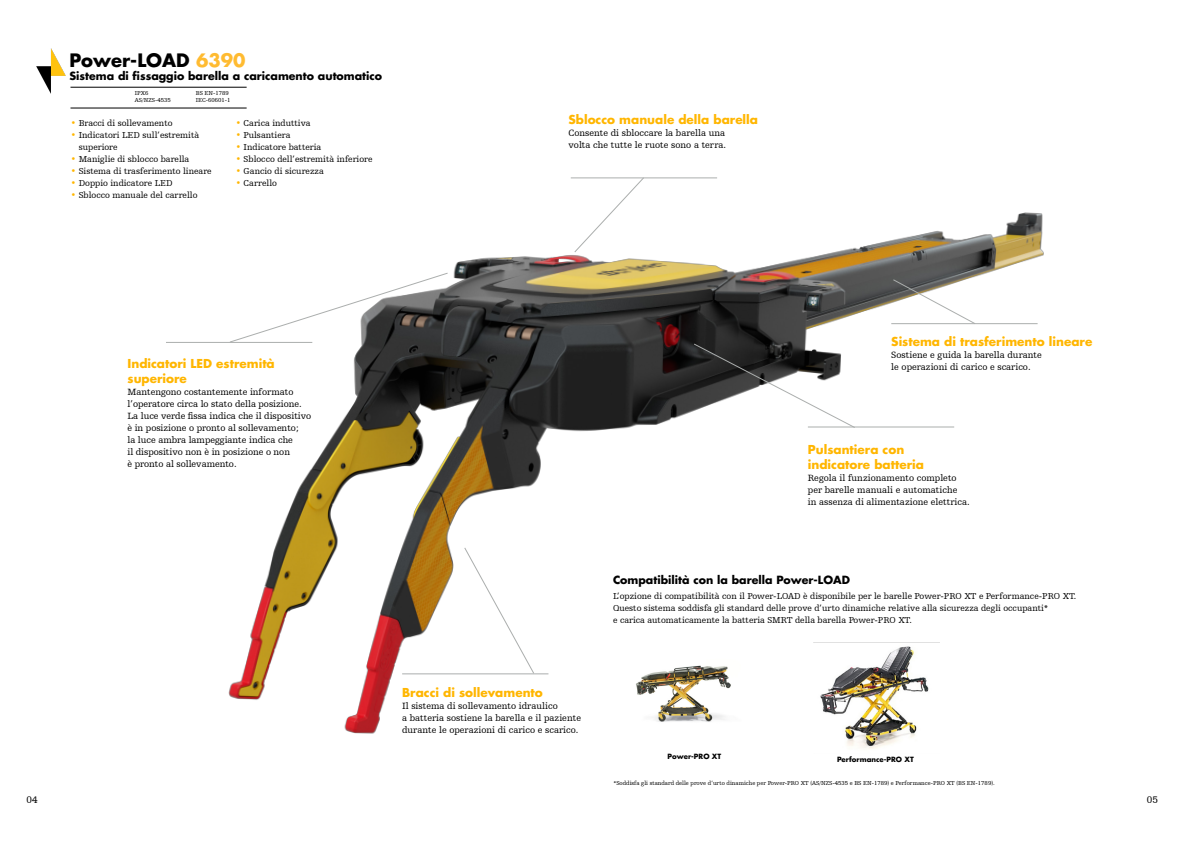
<style>
.page{position:relative;width:1191px;height:842px;background:#fff}
.page>*{position:absolute;margin:0;border:0;box-sizing:border-box;transform-origin:0 0}
.t1{font:700 18px "Futura For Stryker";color:#000}
.t2{font:700 12px/15px "Futura For Stryker";color:#ffb600}
.t3{font:700 11px "Futura For Stryker";color:#000}
.t4{font:10px "Humanist Slabserif 712 BT";color:#000}
.t5{font:9.5px/12px "Humanist Slabserif 712 BT";color:#000}
.t6{font:9px/12px "Humanist Slabserif 712 BT";color:#000}
.t7{font:700 7px "Futura For Stryker";color:#000}
.t8{font:6px/6.8px "Humanist Slabserif 712 BT";color:#000}
.s1{color:#ffbb31}
.s2{color:#ffb600}
</style>
<div class="page">
<img style="left:228px;top:212px;width:816px;height:522px">
<img style="left:613px;top:631px;width:170px;height:103px">
<hr style="left:70px;top:87px;width:177px;height:1px;background:#000">
<hr style="left:70px;top:108px;width:177px;height:1px;background:#000">
<img style="left:37px;top:49px;width:29px;height:44px">
<img style="left:813px;top:642px;width:126px;height:107px">
<hr style="left:402px;top:673px;width:146px;height:1px;background:#abaead">
<hr style="left:891px;top:323px;width:146px;height:1px;background:#abaead">
<hr style="left:571px;top:178px;width:146px;height:1px;background:#abaead">
<hr style="left:166px;top:342px;width:146px;height:1px;background:#abaead">
<hr style="left:808px;top:427px;width:146px;height:1px;background:#abaead">
<svg style="left:229px;top:272px;width:219px;height:71px"></svg>
<svg style="left:573px;top:177px;width:71px;height:76px"></svg>
<svg style="left:892px;top:279px;width:84px;height:46px"></svg>
<svg style="left:693px;top:343px;width:162px;height:85px"></svg>
<svg style="left:464px;top:547px;width:71px;height:127px"></svg>
<h1 class="t1" style="left:69px;top:48px;width:177px">Power-LOAD <span class="s1">6390</span></h1>
<p class="t3" style="left:69px;top:69px;width:314px">Sistema di fissaggio barella a caricamento automatico</p>
<p class="t8" style="left:135px;top:89px;width:37px">IPX6<br>AS/NZS-4535</p>
<p class="t8" style="left:196px;top:89px;width:36px">BS EN-1789<br>IEC-60601-1</p>
<p class="t6" style="left:71px;top:117px;width:103px"><span class="s2">•</span> Bracci di sollevamento</p>
<p class="t6" style="left:79px;top:129px;width:122px;text-indent:-8px"><span class="s2">•</span> Indicatori LED sull’estremità superiore</p>
<p class="t6" style="left:71px;top:153px;width:120px"><span class="s2">•</span> Maniglie di sblocco barella</p>
<p class="t6" style="left:71px;top:165px;width:142px"><span class="s2">•</span> Sistema di trasferimento lineare</p>
<p class="t6" style="left:71px;top:177px;width:103px"><span class="s2">•</span> Doppio indicatore LED</p>
<p class="t6" style="left:71px;top:189px;width:128px"><span class="s2">•</span> Sblocco manuale del carrello</p>
<p class="t6" style="left:236px;top:117px;width:76px"><span class="s2">•</span> Carica induttiva</p>
<p class="t6" style="left:236px;top:129px;width:56px"><span class="s2">•</span> Pulsantiera</p>
<p class="t6" style="left:236px;top:141px;width:87px"><span class="s2">•</span> Indicatore batteria</p>
<p class="t6" style="left:236px;top:153px;width:138px"><span class="s2">•</span> Sblocco dell’estremità inferiore</p>
<p class="t6" style="left:236px;top:165px;width:89px"><span class="s2">•</span> Gancio di sicurezza</p>
<p class="t6" style="left:236px;top:177px;width:43px"><span class="s2">•</span> Carrello</p>
<p class="t2" style="left:568px;top:112px;width:191px">Sblocco manuale della barella</p>
<p class="t5" style="left:568px;top:127px;width:159px">Consente di sbloccare la barella una volta che tutte le ruote sono a terra.</p>
<p class="t2" style="left:127px;top:356px;width:149px">Indicatori LED estremità superiore</p>
<p class="t5" style="left:127px;top:385px;width:185px">Mantengono costantemente informato l’operatore circa lo stato della posizione.<br>La luce verde fissa indica che il dispositivo è in posizione o pronto al sollevamento;<br>la luce ambra lampeggiante indica che<br>il dispositivo non è in posizione o non<br>è pronto al sollevamento.</p>
<p class="t2" style="left:402px;top:685px;width:142px">Bracci di sollevamento</p>
<p class="t5" style="left:402px;top:700px;width:180px">Il sistema di sollevamento idraulico<br>a batteria sostiene la barella e il paziente durante le operazioni di carico e scarico.</p>
<p class="t2" style="left:891px;top:334px;width:202px">Sistema di trasferimento lineare</p>
<p class="t5" style="left:891px;top:349px;width:152px">Sostiene e guida la barella durante le operazioni di carico e scarico.</p>
<p class="t2" style="left:808px;top:442px;width:118px">Pulsantiera con indicatore batteria</p>
<p class="t5" style="left:808px;top:472px;width:163px">Regola il funzionamento completo per barelle manuali e automatiche<br>in assenza di alimentazione elettrica.</p>
<p class="t3" style="left:613px;top:572px;width:238px">Compatibilità con la barella Power-LOAD</p>
<p class="t6" style="left:613px;top:590px;width:465px">L’opzione di compatibilità con il Power-LOAD è disponibile per le barelle Power-PRO XT e Performance-PRO XT.<br>Questo sistema soddisfa gli standard delle prove d’urto dinamiche relative alla sicurezza degli occupanti*<br>e carica automaticamente la batteria SMRT della barella Power-PRO XT.</p>
<p class="t7" style="left:667px;top:752px;width:55px">Power-PRO XT</p>
<p class="t7" style="left:837px;top:755px;width:78px">Performance-PRO XT</p>
<p class="t8" style="left:613px;top:779px;width:383px">*Soddisfa gli standard delle prove d’urto dinamiche per Power-PRO XT (AS/NZS-4535 e BS EN-1789) e Performance-PRO XT (BS EN-1789).</p>
<p class="t4" style="left:26px;top:794px;width:13px">04</p>
<p class="t4" style="left:1146px;top:794px;width:13px">05</p>
</div>
